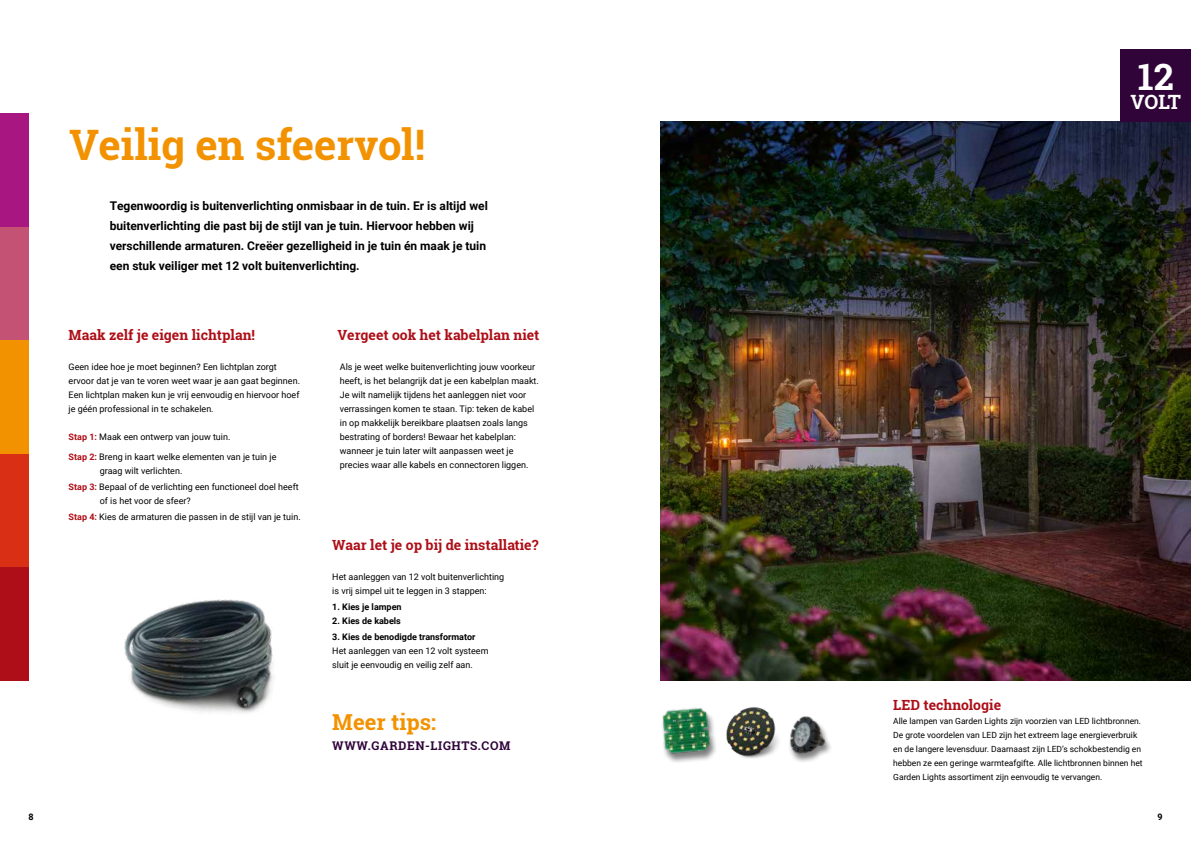
<style>
.page{position:relative;width:1191px;height:842px;background:#fff}
.page>*{position:absolute;margin:0;border:0;box-sizing:border-box;transform-origin:0 0}
.t1{font:700 42px "Roboto Slab";color:#f39200}
.t2{font:700 36.3px "Roboto Slab";color:#fff}
.t3{font:700 22px "Roboto Slab";color:#f39200}
.t4{font:700 19.6px "Roboto Slab";color:#fff}
.t5{font:700 14px "Roboto Slab";color:#ae0e17}
.t6{font:700 12px/20px "Roboto";color:#000}
.t7{font:700 12px "Roboto Slab";letter-spacing:.05em;color:#300439}
.t8{font:9px/14px "Roboto";color:#000}
.t9{font:700 9px "Roboto";color:#000}
.t10{font:8.5px/14px "Roboto";color:#000}
.s1{font-weight:700;color:#ae0e17}
</style>
<div class="page">
<img style="left:660px;top:121px;width:531px;height:560px">
<div style="left:1120px;top:49px;width:71px;height:72px;background:#300439"></div>
<img style="left:124px;top:599px;width:149px;height:114px">
<div style="left:0;top:454px;width:28px;height:113px;background:#d92f14"></div>
<div style="left:0;top:113px;width:28px;height:114px;background:#a71681"></div>
<div style="left:0;top:227px;width:28px;height:113px;background:#c35274"></div>
<div style="left:0;top:340px;width:28px;height:114px;background:#f39200"></div>
<div style="left:0;top:567px;width:28px;height:113px;background:#ae0e17"></div>
<div style="left:661px;top:708px;width:57px;height:56px;background:#000;opacity:.5"></div>
<img style="left:661px;top:707px;width:53px;height:50px">
<img style="left:726px;top:707px;width:53px;height:52px">
<img style="left:789px;top:716px;width:42px;height:46px">
<h1 class="t1" style="left:69px;top:116px;width:357px">Veilig en sfeervol!</h1>
<p class="t6" style="left:110px;top:195px;width:380px">Tegenwoordig is buitenverlichting onmisbaar in de tuin. Er is altijd wel buitenverlichting die past bij de stijl van je tuin. Hiervoor hebben wij verschillende armaturen. Creëer gezelligheid in je tuin én maak je tuin een stuk veiliger met 12 volt buitenverlichting.</p>
<h3 class="t5" style="left:69px;top:325px;width:188px">Maak zelf je eigen lichtplan!</h3>
<p class="t8" style="left:69px;top:359px;width:233px">Geen idee hoe je moet beginnen? Een lichtplan zorgt ervoor dat je van te voren weet waar je aan gaat beginnen.<br>Een lichtplan maken kun je vrij eenvoudig en hiervoor hoef je géén professional in te schakelen.</p>
<p class="t8" style="left:69px;top:429px;width:163px"><span class="s1">Stap 1:</span> Maak een ontwerp van jouw tuin.</p>
<p class="t8" style="left:100px;top:449px;width:178px;text-indent:-31px"><span class="s1">Stap 2:</span> Breng in kaart welke elementen van je tuin je graag wilt verlichten.</p>
<p class="t8" style="left:100px;top:479px;width:200px;text-indent:-31px"><span class="s1">Stap 3:</span> Bepaal of de verlichting een functioneel doel heeft of is het voor de sfeer?</p>
<p class="t8" style="left:69px;top:509px;width:233px"><span class="s1">Stap 4:</span> Kies de armaturen die passen in de stijl van je tuin.</p>
<h3 class="t5" style="left:337px;top:325px;width:203px">Vergeet ook het kabelplan niet</h3>
<p class="t8" style="left:340px;top:359px;width:201px">Als je weet welke buitenverlichting jouw voorkeur heeft, is het belangrijk dat je een kabelplan maakt.<br>Je wilt namelijk tijdens het aanleggen niet voor verrassingen komen te staan. Tip: teken de kabel in op makkelijk bereikbare plaatsen zoals langs bestrating of borders! Bewaar het kabelplan: wanneer je tuin later wilt aanpassen weet je precies waar alle kabels en connectoren liggen.</p>
<h3 class="t5" style="left:332px;top:535px;width:208px">Waar let je op bij de installatie?</h3>
<p class="t8" style="left:332px;top:569px;width:173px">Het aanleggen van 12 volt buitenverlichting is vrij simpel uit te leggen in 3 stappen:</p>
<p class="t9" style="left:332px;top:601px;width:71px">1. Kies je lampen</p>
<p class="t9" style="left:332px;top:615px;width:70px">2. Kies de kabels</p>
<p class="t9" style="left:332px;top:631px;width:145px">3. Kies de benodigde transformator</p>
<p class="t8" style="left:332px;top:643px;width:158px">Het aanleggen van een 12 volt systeem sluit je eenvoudig en veilig zelf aan.</p>
<h3 class="t3" style="left:332px;top:707px;width:105px">Meer tips:</h3>
<h3 class="t7" style="left:332px;top:737px;width:180px">WWW.GARDEN-LIGHTS.COM</h3>
<h2 class="t2" style="left:1137px;top:52px;width:38px">12</h2>
<h3 class="t4" style="left:1130px;top:89px;width:52px">VOLT</h3>
<h3 class="t5" style="left:893px;top:695px;width:109px">LED technologie</h3>
<p class="t10" style="left:893px;top:714px;width:251px">Alle lampen van Garden Lights zijn voorzien van LED lichtbronnen.<br>De grote voordelen van LED zijn het extreem lage energieverbruik en de langere levensduur. Daarnaast zijn LED’s schokbestendig en hebben ze een geringe warmteafgifte. Alle lichtbronnen binnen het Garden Lights assortiment zijn eenvoudig te vervangen.</p>
<p class="t9" style="left:28px;top:810px;width:7px">8</p>
<p class="t9" style="left:1157px;top:810px;width:7px">9</p>
</div>
